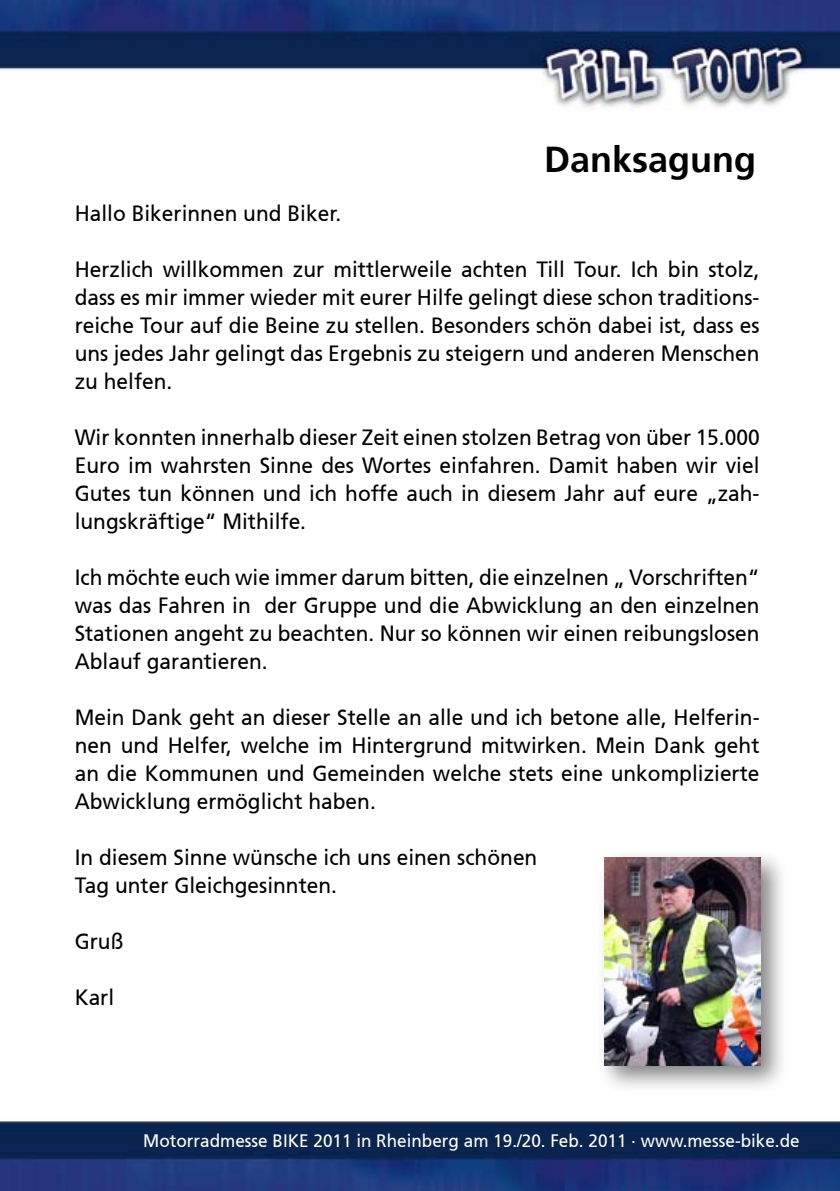
<style>
.page{position:relative;width:840px;height:1191px;background:#fff}
.page>*{position:absolute;margin:0;border:0;box-sizing:border-box;transform-origin:0 0}
.t1{font:700 36px "Frutiger 65";color:#000}
.t2{font:22px/28px "Frutiger 55 Roman";color:#000;text-align:justify;scale:.95 1}
.t3{font:18px "Frutiger 55 Roman";color:#fff;scale:.95 1}
</style>
<div class="page">
<img style="left:0;top:1121px;width:839px;height:70px">
<img style="left:0;top:0;width:839px;height:109px">
<div style="left:594px;top:847px;width:194px;height:246px;background:#000;opacity:.5"></div>
<img style="left:604px;top:857px;width:156px;height:208px">
<h1 class="t1" style="left:543px;top:138px;width:214px">Danksagung</h1>
<p class="t2" style="left:75px;top:200px;width:282px">Hallo Bikerinnen und Biker.</p>
<p class="t2" style="left:75px;top:256px;width:722px">Herzlich willkommen zur mittlerweile achten Till Tour. Ich bin stolz, dass es mir immer wieder mit eurer Hilfe gelingt diese schon traditions&shy;reiche Tour auf die Beine zu stellen. Besonders schön dabei ist, dass es uns jedes Jahr gelingt das Ergebnis zu steigern und anderen Menschen zu helfen.</p>
<p class="t2" style="left:75px;top:424px;width:722px">Wir konnten innerhalb dieser Zeit einen stolzen Betrag von über 15.000<br>Euro im wahrsten Sinne des Wortes einfahren. Damit haben wir viel Gutes tun können und ich hoffe auch in diesem Jahr auf eure „zah&shy;lungskräftige“ Mithilfe.</p>
<p class="t2" style="left:75px;top:564px;width:722px">Ich möchte euch wie immer darum bitten, die einzelnen „ Vorschriften“ was das Fahren in der Gruppe und die Abwicklung an den einzelnen Stationen angeht zu beachten. Nur so können wir einen reibungslosen Ablauf garantieren.</p>
<p class="t2" style="left:75px;top:704px;width:722px">Mein Dank geht an dieser Stelle an alle und ich betone alle, Helferin&shy;nen und Helfer, welche im Hintergrund mitwirken. Mein Dank geht an die Kommunen und Gemeinden welche stets eine unkomplizierte Abwicklung ermöglicht haben.</p>
<p class="t2" style="left:75px;top:844px;width:488px">In diesem Sinne wünsche ich uns einen schönen<br>Tag unter Gleichgesinnten.</p>
<p class="t2" style="left:75px;top:928px;width:53px">Gruß</p>
<p class="t2" style="left:75px;top:984px;width:43px">Karl</p>
<p class="t3" style="left:143px;top:1130px;width:692px">Motorradmesse BIKE 2011 in Rheinberg am 19./20. Feb. 2011 . www.messe-bike.de</p>
</div>
